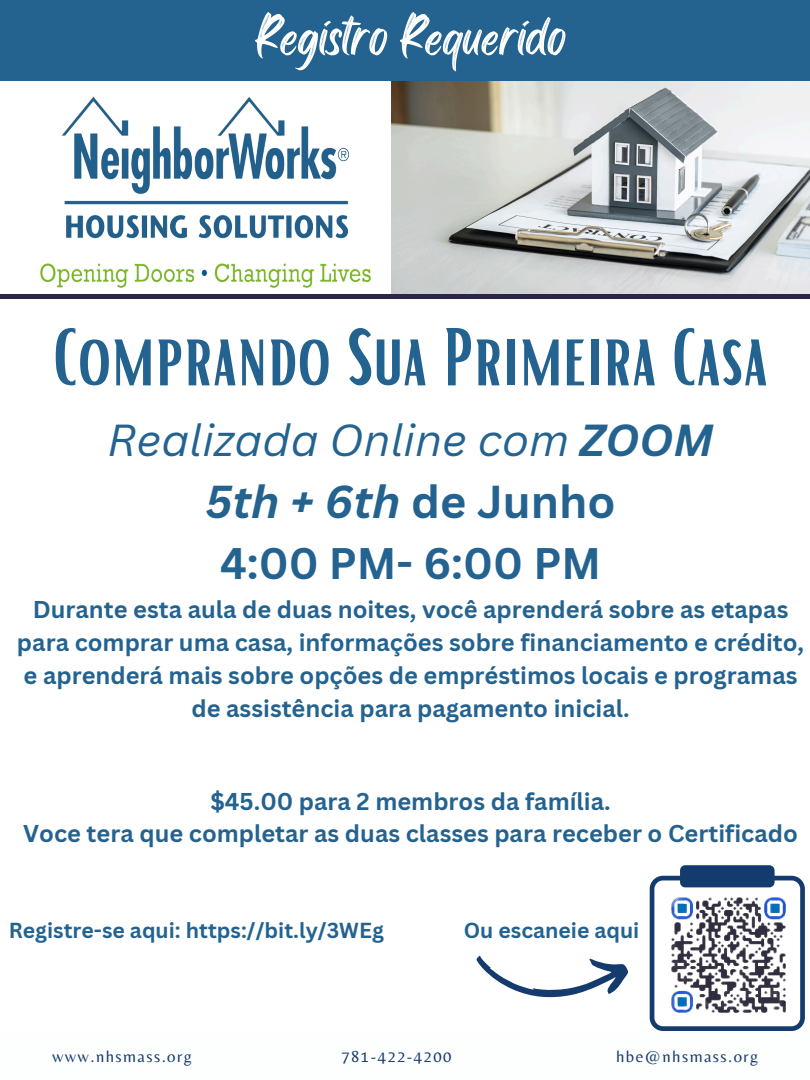
<style>
.page{position:relative;width:810px;height:1080px;background:#fff}
.page>*{position:absolute;margin:0;border:0;box-sizing:border-box;transform-origin:0 0}
.t1{font:79.25px "Bright";color:#246390}
.t2{font:51.81px "Black Bones";color:#fdfefe}
.t3{font:italic 700 44.94px "Canva Sans";color:#246390}
.t4{font:italic 43.62px "Canva Sans";color:#246390}
.t5{font:700 43.06px "Canva Sans";color:#246390}
.t6{font:700 23.69px/32.8px "Canva Sans";color:#246390;text-align:center}
.t7{font:700 21.19px "Canva Sans";color:#246390}
.t8{font:16.69px "Belleza";letter-spacing:.085em;color:#143b6d}
.s1{font-weight:700}
.s2{font-style:normal}
</style>
<div class="page">
<img style="left:391px;top:81px;width:419px;height:213px">
<div style="left:0;top:0;width:810px;height:81px;background:#246390"></div>
<img style="left:18px;top:96px;width:373px;height:203px">
<hr style="left:0;top:294px;width:810px;height:4px;background:#292649">
<svg style="left:650px;top:876px;width:155px;height:155px"></svg>
<div style="left:680px;top:865px;width:95px;height:22px;background:#143b6d;border-radius:5px"></div>
<svg style="left:476px;top:956px;width:152px;height:42px"></svg>
<img style="left:659px;top:886px;width:140px;height:139px">
<p class="t2" style="left:255px;top:0;width:312px">Registro Requerido</p>
<p class="t1" style="left:53px;top:306px;width:716px">Comprando Sua Primeira Casa</p>
<p class="t4" style="left:108px;top:410px;width:607px">Realizada Online com <span class="s1">ZOOM</span></p>
<p class="t3" style="left:205px;top:471px;width:412px">5th + 6th <span class="s2">de Junho</span></p>
<p class="t5" style="left:220px;top:533px;width:382px">4:00 PM- 6:00 PM</p>
<p class="t6" style="left:17px;top:593px;width:789px">Durante esta aula de duas noites, você aprenderá sobre as etapas para comprar uma casa, informações sobre financiamento e crédito, e aprenderá mais sobre opções de empréstimos locais e programas de assistência para pagamento inicial.</p>
<h3 class="t6" style="left:23px;top:784px;width:776px">$45.00 para 2 membros da família.<br>Voce tera que completar as duas classes para receber o Certificado</h3>
<h2 class="t7" style="left:9px;top:915px;width:377px">Registre-se aqui: https://bit.ly/3WEg</h2>
<h2 class="t7" style="left:464px;top:915px;width:177px">Ou escaneie aqui</h2>
<p class="t8" style="left:52px;top:1047px;width:141px">www.nhsmass.org</p>
<p class="t8" style="left:341px;top:1047px;width:112px">781-422-4200</p>
<p class="t8" style="left:616px;top:1047px;width:144px">hbe@nhsmass.org</p>
</div>
